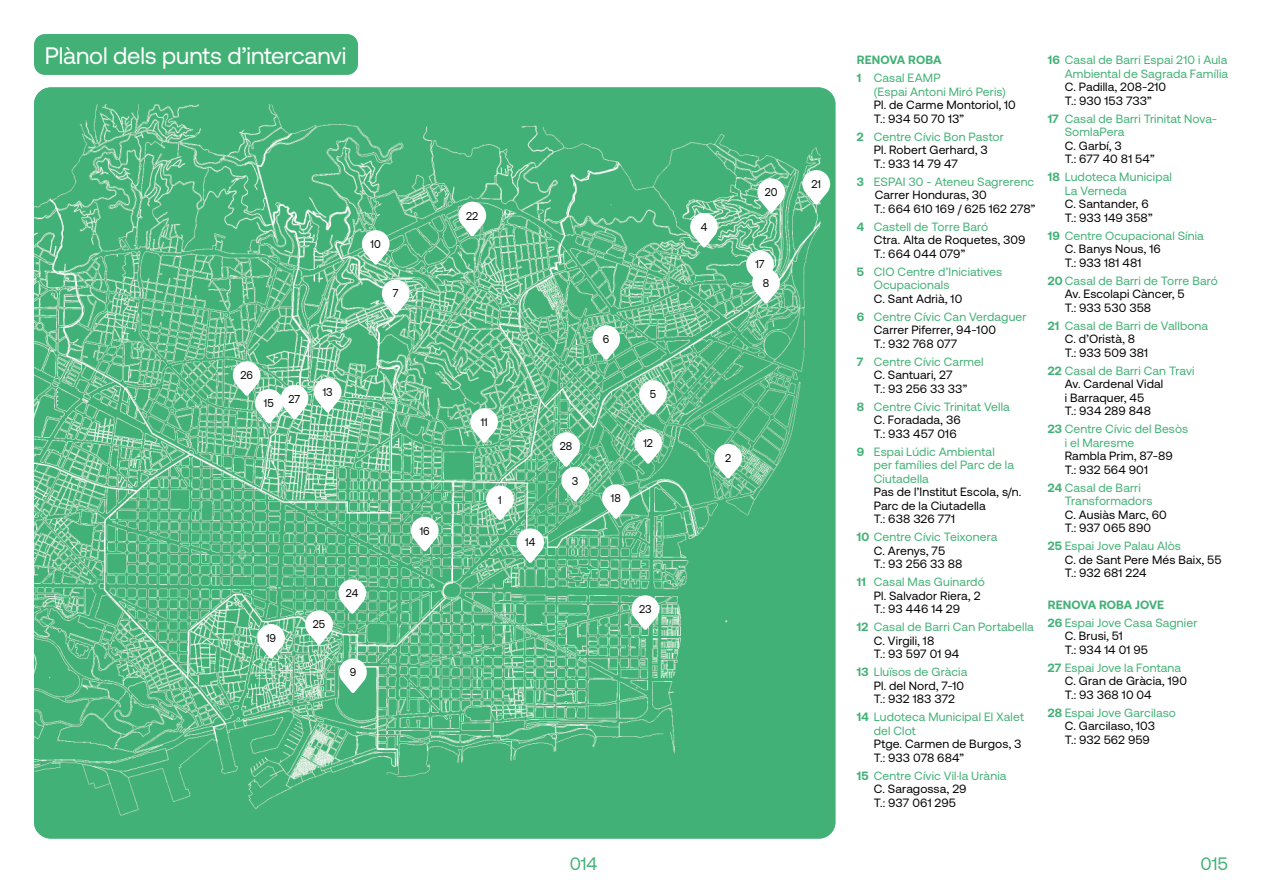
<style>
.page{position:relative;width:1263px;height:893px;background:#fff}
.page>*{position:absolute;margin:0;border:0;box-sizing:border-box;transform-origin:0 0}
.Normal_12_14{font:23.85px "Aeonik";letter-spacing:-.005em;color:#fff}
.t1{font:18px "Aeonik";letter-spacing:-.005em;color:#43b176}
.Text_8_10{font:12px/13.5px "Aeonik";letter-spacing:.01em;color:#000}
.Text_8_10-2{font:12px/13.5px "Aeonik";letter-spacing:.01em;color:#43b176}
.Text_8_10-3{font:700 12px "Aeonik";letter-spacing:.005em;color:#43b176}
.t2{font:11.4px "Aeonik";color:#000;scale:.95 1}
.s1{font-weight:700}
.s2{font-weight:700;color:#43b176}
.s3{color:#43b176}
.s4{color:#000}
</style>
<div class="page">
<div style="left:34px;top:34px;width:324px;height:41px;background:#43b176;border-radius:11px"></div>
<div style="left:34px;top:87px;width:802px;height:752px;background:#43b176;border-radius:17px"></div>
<img style="left:34px;top:87px;width:787px;height:745px">
<svg style="left:486px;top:485px;width:28px;height:35px"></svg>
<svg style="left:470px;top:408px;width:28px;height:35px"></svg>
<svg style="left:714px;top:444px;width:28px;height:35px"></svg>
<svg style="left:257px;top:624px;width:28px;height:35px"></svg>
<svg style="left:411px;top:517px;width:28px;height:34px"></svg>
<svg style="left:314px;top:378px;width:28px;height:35px"></svg>
<svg style="left:362px;top:230px;width:28px;height:35px"></svg>
<svg style="left:382px;top:279px;width:28px;height:35px"></svg>
<svg style="left:458px;top:201px;width:28px;height:35px"></svg>
<svg style="left:516px;top:528px;width:28px;height:35px"></svg>
<svg style="left:631px;top:595px;width:28px;height:35px"></svg>
<svg style="left:552px;top:432px;width:37px;height:69px"></svg>
<svg style="left:746px;top:250px;width:34px;height:54px"></svg>
<svg style="left:757px;top:178px;width:28px;height:35px"></svg>
<svg style="left:802px;top:170px;width:28px;height:35px"></svg>
<svg style="left:690px;top:213px;width:28px;height:35px"></svg>
<svg style="left:233px;top:361px;width:75px;height:63px"></svg>
<svg style="left:305px;top:579px;width:61px;height:66px"></svg>
<svg style="left:339px;top:658px;width:28px;height:35px"></svg>
<svg style="left:639px;top:380px;width:28px;height:35px"></svg>
<svg style="left:592px;top:325px;width:28px;height:35px"></svg>
<svg style="left:602px;top:484px;width:28px;height:35px"></svg>
<svg style="left:634px;top:429px;width:28px;height:35px"></svg>
<p class="Normal_12_14" style="left:45px;top:43px;width:303px">Plànol dels punts d’intercanvi</p>
<p class="t2" style="left:240px;top:369px;width:15px">26</p>
<p class="t2" style="left:264px;top:397px;width:12px">15</p>
<p class="t2" style="left:289px;top:392px;width:14px">27</p>
<p class="t2" style="left:323px;top:386px;width:12px">13</p>
<p class="t2" style="left:371px;top:238px;width:12px">10</p>
<p class="t2" style="left:393px;top:287px;width:8px">7</p>
<p class="t2" style="left:266px;top:632px;width:12px">19</p>
<p class="t2" style="left:313px;top:618px;width:15px">25</p>
<p class="t2" style="left:346px;top:587px;width:15px">24</p>
<p class="t2" style="left:350px;top:666px;width:8px">9</p>
<p class="t2" style="left:420px;top:524px;width:12px">16</p>
<p class="t2" style="left:466px;top:209px;width:14px">22</p>
<p class="t2" style="left:481px;top:416px;width:9px">11</p>
<p class="t2" style="left:498px;top:493px;width:5px">1</p>
<p class="t2" style="left:525px;top:536px;width:12px">14</p>
<p class="t2" style="left:560px;top:440px;width:15px">28</p>
<p class="t2" style="left:572px;top:474px;width:8px">3</p>
<p class="t2" style="left:603px;top:333px;width:8px">6</p>
<p class="t2" style="left:611px;top:492px;width:12px">18</p>
<p class="t2" style="left:650px;top:388px;width:8px">5</p>
<p class="t2" style="left:643px;top:437px;width:12px">12</p>
<p class="t2" style="left:639px;top:603px;width:15px">23</p>
<p class="t2" style="left:701px;top:221px;width:8px">4</p>
<p class="t2" style="left:765px;top:186px;width:15px">20</p>
<p class="t2" style="left:755px;top:258px;width:11px">17</p>
<p class="t2" style="left:763px;top:276px;width:8px">8</p>
<p class="t2" style="left:811px;top:178px;width:12px">21</p>
<p class="t2" style="left:725px;top:451px;width:8px">2</p>
<p class="Text_8_10-3" style="left:857px;top:53px;width:86px">RENOVA ROBA</p>
<p class="Text_8_10-2" style="left:874px;top:71px;width:134px;text-indent:-17px"><span class="s1">1</span> Casal EAMP<br>(Espai Antoni Miró Peris)</p>
<p class="Text_8_10" style="left:874px;top:98px;width:144px">Pl. de Carme Montoriol, 10<br>T.: 934 50 70 13”</p>
<p class="Text_8_10-2" style="left:857px;top:130px;width:149px"><span class="s1">2</span> Centre Cívic Bon Pastor</p>
<p class="Text_8_10" style="left:874px;top:143px;width:116px">Pl. Robert Gerhard, 3<br>T.: 933 14 79 47</p>
<p class="Text_8_10" style="left:874px;top:175px;width:163px;text-indent:-17px"><span class="s2">3</span> <span class="s3">ESPAI 30 - Ateneu Sagrerenc<br></span>Carrer Honduras, 30<br>T.: 664 610 169 / 625 162 278”</p>
<p class="Text_8_10" style="left:874px;top:220px;width:153px;text-indent:-17px"><span class="s2">4</span> <span class="s3">Castell de Torre Baró<br></span>Ctra. Alta de Roquetes, 309<br>T.: 664 044 079”</p>
<p class="Text_8_10-2" style="left:874px;top:265px;width:130px;text-indent:-17px"><span class="s1">5</span> CIO Centre d’Iniciatives<br>Ocupacionals</p>
<p class="Text_8_10" style="left:874px;top:292px;width:90px">C. Sant Adrià, 10</p>
<p class="Text_8_10" style="left:874px;top:310px;width:154px;text-indent:-17px"><span class="s2">6</span> <span class="s3">Centre Cívic Can Verdaguer<br></span>Carrer Piferrer, 94-100<br>T.: 932 768 077</p>
<p class="Text_8_10-2" style="left:857px;top:355px;width:128px"><span class="s1">7</span> Centre Cívic Carmel</p>
<p class="Text_8_10" style="left:874px;top:368px;width:95px">C. Santuari, 27<br>T.: 93 256 33 33”</p>
<p class="Text_8_10-2" style="left:857px;top:400px;width:154px"><span class="s1">8</span> Centre Cívic Trinitat Vella</p>
<p class="Text_8_10" style="left:874px;top:413px;width:89px">C. Foradada, 36<br>T.: 933 457 016</p>
<p class="Text_8_10-2" style="left:874px;top:445px;width:142px;text-indent:-17px"><span class="s1">9</span> Espai Lúdic Ambiental per famílies del Parc de la<br>Ciutadella</p>
<p class="Text_8_10" style="left:874px;top:485px;width:149px">Pas de l’Institut Escola, s/n.<br>Parc de la Ciutadella<br>T.: 638 326 771</p>
<p class="Text_8_10-2" style="left:857px;top:530px;width:142px"><span class="s1">10</span> Centre Cívic Teixonera</p>
<p class="Text_8_10" style="left:874px;top:544px;width:90px">C. Arenys, 75<br>T.: 93 256 33 88</p>
<p class="Text_8_10-2" style="left:857px;top:575px;width:129px"><span class="s1">11</span> Casal Mas Guinardó</p>
<p class="Text_8_10" style="left:874px;top:589px;width:108px">Pl. Salvador Riera, 2<br>T.: 93 446 14 29</p>
<p class="Text_8_10-2" style="left:857px;top:620px;width:178px"><span class="s1">12</span> Casal de Barri Can Portabella</p>
<p class="Text_8_10" style="left:874px;top:634px;width:87px">C. Virgili, 18<br>T.: 93 597 01 94</p>
<p class="Text_8_10-2" style="left:857px;top:665px;width:112px"><span class="s1">13</span> Lluïsos de Gràcia</p>
<p class="Text_8_10" style="left:874px;top:679px;width:92px">Pl. del Nord, 7-10<br>T.: 932 183 372</p>
<p class="Text_8_10-2" style="left:874px;top:710px;width:152px;text-indent:-17px"><span class="s1">14</span> Ludoteca Municipal El Xalet del Clot</p>
<p class="Text_8_10" style="left:874px;top:737px;width:149px">Ptge. Carmen de Burgos, 3<br>T.: 933 078 684”</p>
<p class="Text_8_10-2" style="left:857px;top:769px;width:151px"><span class="s1">15</span> Centre Cívic Vil·la Urània</p>
<p class="Text_8_10" style="left:874px;top:782px;width:94px">C. Saragossa, 29<br>T.: 937 061 295</p>
<p class="Text_8_10-2" style="left:1048px;top:53px;width:182px;text-align:right"><span class="s1">16</span> Casal de Barri Espai 210 i Aula<br>Ambiental de Sagrada Família</p>
<p class="Text_8_10" style="left:1065px;top:80px;width:103px">C. Padilla, 208-210<br>T.: 930 153 733”</p>
<p class="Text_8_10-2" style="left:1065px;top:112px;width:154px;text-indent:-17px"><span class="s1">17</span> Casal de Barri Trinitat Nova-<br>SomlaPera<br><span class="s4">C. Garbí, 3<br>T.: 677 40 81 54”</span></p>
<p class="Text_8_10-2" style="left:1065px;top:170px;width:109px;text-indent:-17px"><span class="s1">18</span> Ludoteca Municipal<br>La Verneda</p>
<p class="Text_8_10" style="left:1065px;top:197px;width:89px">C. Santander, 6<br>T.: 933 149 358”</p>
<p class="Text_8_10-2" style="left:1048px;top:229px;width:158px"><span class="s1">19</span> Centre Ocupacional Sínia</p>
<p class="Text_8_10" style="left:1065px;top:242px;width:98px">C. Banys Nous, 16<br>T.: 933 181 481</p>
<p class="Text_8_10-2" style="left:1048px;top:274px;width:172px"><span class="s1">20</span> Casal de Barri de Torre Baró</p>
<p class="Text_8_10" style="left:1065px;top:287px;width:122px">Av. Escolapi Càncer, 5<br>T.: 933 530 358</p>
<p class="Text_8_10-2" style="left:1048px;top:319px;width:162px"><span class="s1">21</span> Casal de Barri de Vallbona</p>
<p class="Text_8_10" style="left:1065px;top:332px;width:85px">C. d’Oristà, 8<br>T.: 933 509 381</p>
<p class="Text_8_10-2" style="left:1048px;top:364px;width:148px"><span class="s1">22</span> Casal de Barri Can Travi</p>
<p class="Text_8_10" style="left:1065px;top:377px;width:100px">Av. Cardenal Vidal i Barraquer, 45<br>T.: 934 289 848</p>
<p class="Text_8_10-2" style="left:1065px;top:422px;width:125px;text-indent:-17px"><span class="s1">23</span> Centre Cívic del Besòs i el Maresme</p>
<p class="Text_8_10" style="left:1065px;top:449px;width:110px">Rambla Prim, 87-89<br>T.: 932 564 901</p>
<p class="Text_8_10-2" style="left:1065px;top:481px;width:89px;text-indent:-17px"><span class="s1">24</span> Casal de Barri<br>Transformadors</p>
<p class="Text_8_10" style="left:1065px;top:508px;width:104px">C. Ausiàs Marc, 60<br>T.: 937 065 890</p>
<p class="Text_8_10-2" style="left:1048px;top:539px;width:135px"><span class="s1">25</span> Espai Jove Palau Alòs</p>
<p class="Text_8_10" style="left:1065px;top:553px;width:158px">C. de Sant Pere Més Baix, 55<br>T.: 932 681 224</p>
<p class="Text_8_10-3" style="left:1048px;top:598px;width:118px">RENOVA ROBA JOVE</p>
<p class="Text_8_10-2" style="left:1048px;top:616px;width:151px"><span class="s1">26</span> Espai Jove Casa Sagnier</p>
<p class="Text_8_10" style="left:1065px;top:629px;width:85px">C. Brusi, 51<br>T.: 934 14 01 95</p>
<p class="Text_8_10-2" style="left:1048px;top:661px;width:135px"><span class="s1">27</span> Espai Jove la Fontana</p>
<p class="Text_8_10" style="left:1065px;top:674px;width:124px">C. Gran de Gràcia, 190<br>T.: 93 368 10 04</p>
<p class="Text_8_10-2" style="left:1048px;top:706px;width:130px"><span class="s1">28</span> Espai Jove Garcilaso</p>
<p class="Text_8_10" style="left:1065px;top:719px;width:92px">C. Garcilaso, 103<br>T.: 932 562 959</p>
<h2 class="t1" style="left:570px;top:853px;width:29px">014</h2>
<h2 class="t1" style="left:1200px;top:853px;width:29px">015</h2>
</div>
